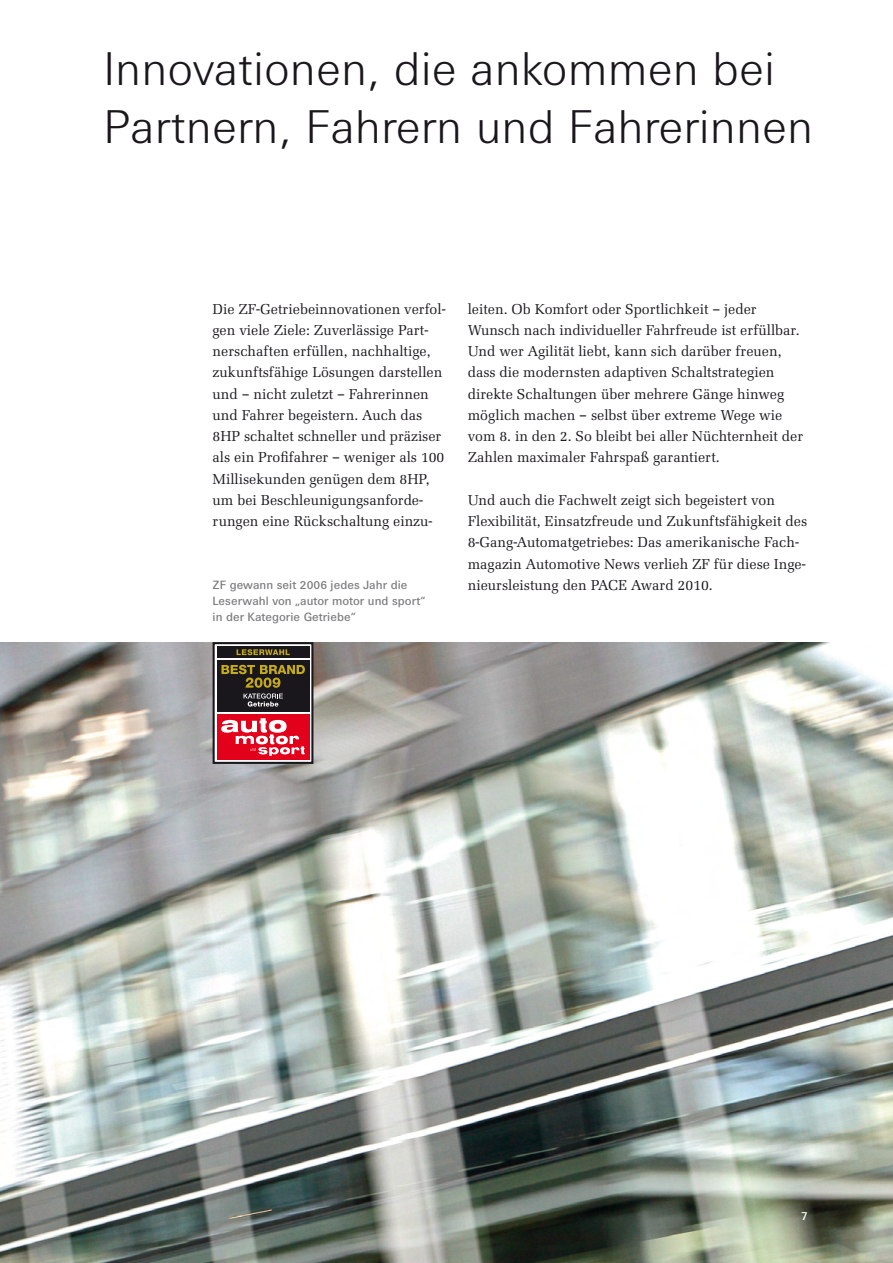
<style>
.page{position:relative;width:893px;height:1263px;background:#fff}
.page>*{position:absolute;margin:0;border:0;box-sizing:border-box;transform-origin:0 0}
.t1{font:300 47.25px/58.5px "ZF Sans";color:#1a171c}
.t2{font:13.65px/21.3px "ZF Serif";color:#1a171c}
.t3{font:500 12px/15.9px "ZF Sans";letter-spacing:.005em;color:#7b7c7e}
.t4{font:500 12px "ZF Sans";color:#fff}
</style>
<div class="page">
<img style="left:0;top:642px;width:893px;height:621px">
<svg style="left:216px;top:645px;width:94px;height:116px"></svg>
<div style="left:213px;top:642px;width:100px;height:122px;border:2px solid #1a171c"></div>
<div style="left:217px;top:660px;width:92px;height:52px;background:#1a171c"></div>
<div style="left:217px;top:646px;width:92px;height:12px;background:#1a171c"></div>
<div style="left:217px;top:714px;width:92px;height:45px;background:#e2001a"></div>
<svg style="left:221px;top:718px;width:84px;height:38px"></svg>
<svg style="left:237px;top:649px;width:53px;height:6px"></svg>
<svg style="left:221px;top:665px;width:84px;height:41px"></svg>
<h1 class="t1" style="left:104px;top:44px;width:711px">Innovationen, die ankommen bei<br>Partnern, Fahrern und Fahrerinnen</h1>
<p class="t2" style="left:213px;top:299px;width:234px">Die ZF-Getriebeinnovationen verfol&shy;gen viele Ziele: Zuverlässige Part&shy;nerschaften erfüllen, nachhaltige, zukunftsfähige Lösungen darstellen und – nicht zuletzt – Fahrerinnen und Fahrer begeistern. Auch das 8HP schaltet schneller und präziser als ein Profifahrer – weniger als 100<br>Millisekunden genügen dem 8HP, um bei Beschleunigungsanforde&shy;rungen eine Rückschaltung einzu-</p>
<p class="t2" style="left:468px;top:299px;width:337px">leiten. Ob Komfort oder Sportlichkeit – jeder Wunsch nach individueller Fahrfreude ist erfüllbar.<br>Und wer Agilität liebt, kann sich darüber freuen, dass die modernsten adaptiven Schaltstrategien direkte Schaltungen über mehrere Gänge hinweg möglich machen – selbst über extreme Wege wie vom 8. in den 2. So bleibt bei aller Nüchternheit der Zahlen maximaler Fahrspaß garantiert.</p>
<p class="t2" style="left:468px;top:491px;width:341px">Und auch die Fachwelt zeigt sich begeistert von Flexibilität, Einsatzfreude und Zukunftsfähigkeit des 8-Gang-Automatgetriebes: Das amerikanische Fach&shy;magazin Automotive News verlieh ZF für diese Inge&shy;nieursleistung den PACE Award 2010.</p>
<p class="t3" style="left:213px;top:578px;width:214px">ZF gewann seit 2006 jedes Jahr die<br>Leserwahl von „autor motor und sport“ in der Kategorie Getriebe“</p>
<p class="t4" style="left:801px;top:1212px;width:8px">7</p>
</div>
